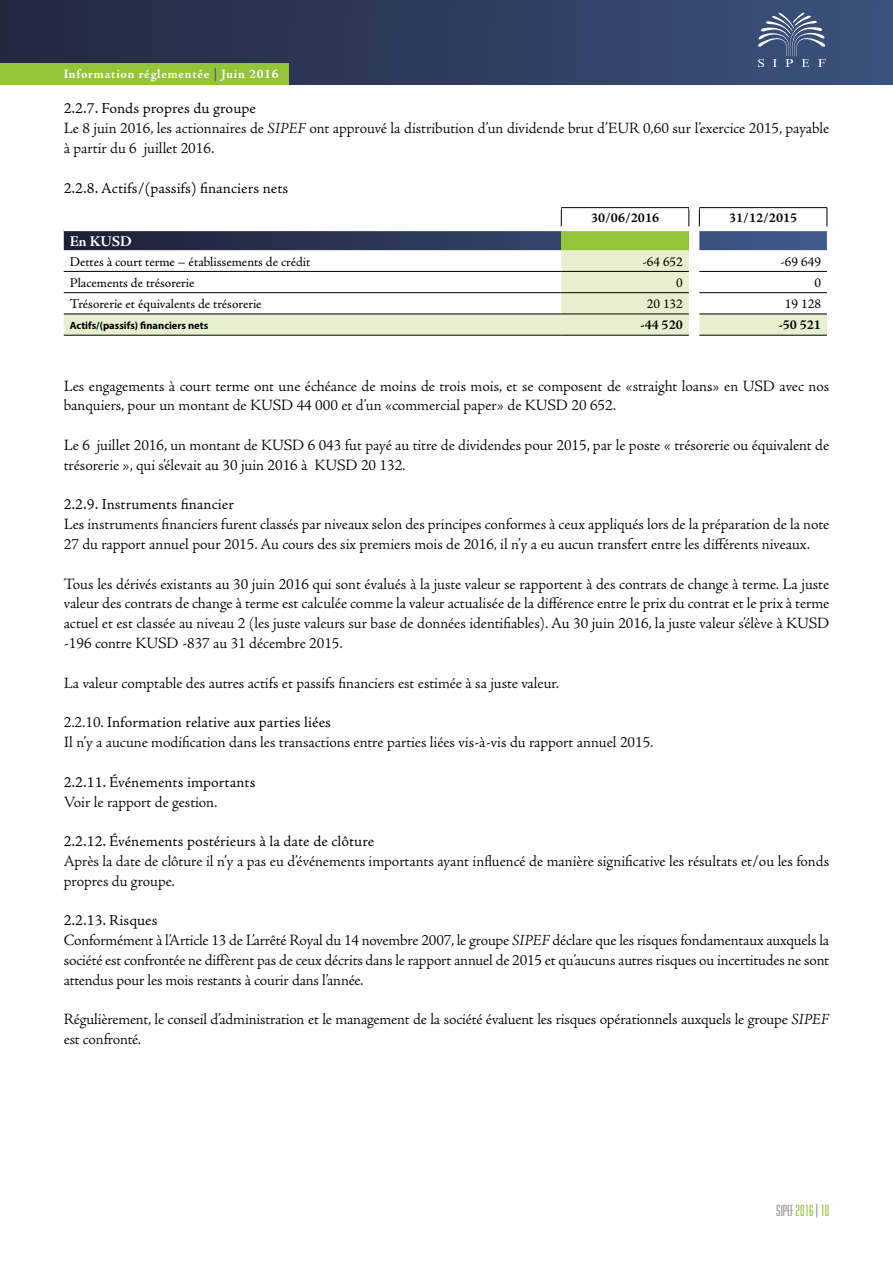
<style>
.page{position:relative;width:893px;height:1263px;background:#fff}
.page>*{position:absolute;margin:0;border:0;box-sizing:border-box;transform-origin:0 0}
.t1{font:300 15.75px/19.8px "Adobe Jenson Pro";letter-spacing:-.005em;color:#000}
.t2{font:15px "Adobe Jenson Pro Lt Capt";color:#000}
.t3{font:700 15px "Adobe Jenson Pro";letter-spacing:-.01em;color:#fff}
.t4{font:13.5px "Adobe Jenson Pro";color:#000}
.t5{font:700 13.5px "Adobe Jenson Pro";color:#000}
.t6{font:600 condensed 13.5px "Briem Akademi Std";color:#939393}
.t7{font:700 12.9px "Adobe Jenson Pro";letter-spacing:.055em;color:#fff}
.t8{font:700 10.5px "Myriad Pro";color:#000}
.s1{color:#405d8d}
.s2{font-style:italic}
.s3{font-family:"Adobe Jenson Pro";font-weight:300;font-size:15.75px}
.s4{color:#94c43a}
</style>
<div class="page">
<div style="left:0;top:0;width:893px;height:84px;background:linear-gradient(to right,#232740,#3b527d)"></div>
<svg style="left:758px;top:12px;width:68px;height:55px;background:#58698c"></svg>
<div style="left:0;top:63px;width:289px;height:21px;background:#94c43a"></div>
<hr style="left:561px;top:207px;width:128px;height:1px;background:#000">
<hr style="left:699px;top:207px;width:128px;height:1px;background:#000">
<svg style="left:64px;top:208px;width:764px;height:127px"></svg>
<hr style="left:64px;top:227px;width:497px;height:4px;background:#fff">
<hr style="left:561px;top:227px;width:128px;height:4px;background:#fff">
<hr style="left:689px;top:227px;width:10px;height:4px;background:#fff">
<hr style="left:699px;top:227px;width:128px;height:4px;background:#fff">
<hr style="left:64px;top:271px;width:497px;height:1px;background:#000">
<hr style="left:561px;top:271px;width:128px;height:1px;background:#000">
<hr style="left:699px;top:271px;width:128px;height:1px;background:#000">
<hr style="left:64px;top:292px;width:497px;height:1px;background:#000">
<hr style="left:561px;top:292px;width:128px;height:1px;background:#000">
<hr style="left:699px;top:292px;width:128px;height:1px;background:#000">
<hr style="left:64px;top:314px;width:497px;height:1px;background:#000">
<hr style="left:561px;top:314px;width:128px;height:1px;background:#000">
<hr style="left:699px;top:314px;width:128px;height:1px;background:#000">
<div style="left:64px;top:205px;width:497px;height:5px;background:#fff"></div>
<div style="left:689px;top:205px;width:10px;height:5px;background:#fff"></div>
<hr style="left:64px;top:335px;width:497px;height:1px;background:#000">
<hr style="left:561px;top:335px;width:128px;height:1px;background:#000">
<hr style="left:699px;top:335px;width:128px;height:1px;background:#000">
<p class="t7" style="left:64px;top:67px;width:216px">Information réglementée <span class="s1">|</span> Juin 2016</p>
<p class="t2" style="left:64px;top:100px;width:194px">2.2.7. Fonds propres du groupe</p>
<p class="t1" style="left:64px;top:119px;width:767px">Le 8 juin 2016, les actionnaires de <span class="s2">SIPEF</span> ont approuvé la distribution d’un dividende brut d’EUR 0,60 sur l’exercice 2015, payable à partir du 6 juillet 2016.</p>
<p class="t2" style="left:64px;top:179px;width:226px">2.2.8. Actifs/(passifs) financiers nets</p>
<p class="t5" style="left:591px;top:210px;width:70px">30/06/2016</p>
<p class="t5" style="left:729px;top:210px;width:70px">31/12/2015</p>
<p class="t3" style="left:70px;top:233px;width:64px">En KUSD</p>
<p class="t4" style="left:70px;top:254px;width:242px">Dettes à court terme – établissements de crédit</p>
<p class="t4" style="left:642px;top:254px;width:42px">-64 652</p>
<p class="t4" style="left:781px;top:254px;width:42px">-69 649</p>
<p class="t4" style="left:70px;top:275px;width:126px">Placements de trésorerie</p>
<p class="t4" style="left:676px;top:275px;width:8px">0</p>
<p class="t4" style="left:814px;top:275px;width:8px">0</p>
<p class="t4" style="left:70px;top:296px;width:193px">Trésorerie et équivalents de trésorerie</p>
<p class="t4" style="left:647px;top:296px;width:37px">20 132</p>
<p class="t4" style="left:785px;top:296px;width:37px">19 128</p>
<p class="t8" style="left:70px;top:318px;width:140px">Actifs/(passifs) financiers nets</p>
<p class="t5" style="left:640px;top:317px;width:44px">-44 520</p>
<p class="t5" style="left:778px;top:317px;width:44px">-50 521</p>
<p class="t1" style="left:64px;top:376px;width:767px">Les engagements à court terme ont une échéance de moins de trois mois, et se composent de «straight loans» en USD avec nos banquiers, pour un montant de KUSD 44 000 et d’un «commercial paper» de KUSD 20 652.</p>
<p class="t1" style="left:64px;top:435px;width:767px">Le 6 juillet 2016, un montant de KUSD 6 043 fut payé au titre de dividendes pour 2015, par le poste « trésorerie ou équivalent de trésorerie », qui s’élevait au 30 juin 2016 à KUSD 20 132.</p>
<p class="t2" style="left:64px;top:496px;width:172px">2.2.9. Instruments financier</p>
<p class="t1" style="left:64px;top:515px;width:767px">Les instruments financiers furent classés par niveaux selon des principes conformes à ceux appliqués lors de la préparation de la note<br>27 du rapport annuel pour 2015. Au cours des six premiers mois de 2016, il n’y a eu aucun transfert entre les différents niveaux.</p>
<p class="t1" style="left:64px;top:574px;width:767px;text-align:justify">Tous les dérivés existants au 30 juin 2016 qui sont évalués à la juste valeur se rapportent à des contrats de change à terme. La juste valeur des contrats de change à terme est calculée comme la valeur actualisée de la différence entre le prix du contrat et le prix à terme actuel et est classée au niveau 2 (les juste valeurs sur base de données identifiables). Au 30 juin 2016, la juste valeur s’élève à KUSD -196 contre KUSD -837 au 31 décembre 2015.</p>
<p class="t1" style="left:64px;top:673px;width:497px">La valeur comptable des autres actifs et passifs financiers est estimée à sa juste valeur.</p>
<p class="t2" style="left:64px;top:713px;width:269px"><span class="s3">2.2.10.</span> Information relative aux parties liées</p>
<p class="t1" style="left:64px;top:732px;width:591px">Il n’y a aucune modification dans les transactions entre parties liées vis-à-vis du rapport annuel 2015.</p>
<p class="t2" style="left:64px;top:773px;width:193px">2.2.11. Événements importants</p>
<p class="t1" style="left:64px;top:792px;width:155px">Voir le rapport de gestion.</p>
<p class="t2" style="left:64px;top:832px;width:312px">2.2.12. Événements postérieurs à la date de clôture</p>
<p class="t1" style="left:64px;top:851px;width:767px">Après la date de clôture il n’y a pas eu d’événements importants ayant influencé de manière significative les résultats et/ou les fonds propres du groupe.</p>
<p class="t2" style="left:64px;top:911px;width:95px">2.2.13. Risques</p>
<p class="t1" style="left:64px;top:930px;width:767px;text-align:justify">Conformément à l’Article 13 de L’arrêté Royal du 14 novembre 2007, le groupe <span class="s2">SIPEF</span> déclare que les risques fondamentaux auxquels la société est confrontée ne diffèrent pas de ceux décrits dans le rapport annuel de 2015 et qu’aucuns autres risques ou incertitudes ne sont attendus pour les mois restants à courir dans l’année.</p>
<p class="t1" style="left:64px;top:1010px;width:767px">Régulièrement, le conseil d’administration et le management de la société évaluent les risques opérationnels auxquels le groupe <span class="s2">SIPEF </span>est confronté.</p>
<p class="t6" style="left:776px;top:1203px;width:55px">SIPEF <span class="s4">2016</span> | <span class="s4">10</span></p>
</div>
